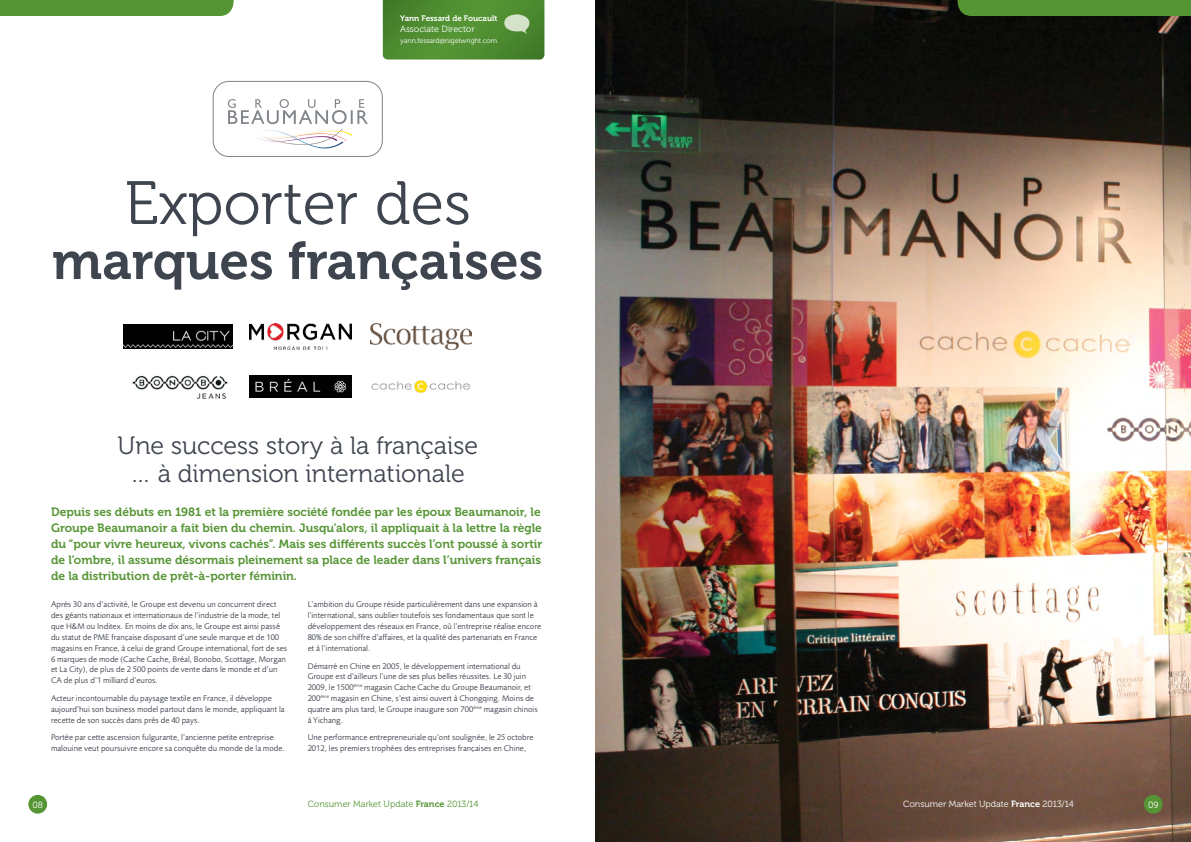
<style>
.page{position:relative;width:1191px;height:842px;background:#fff}
.page>*{position:absolute;margin:0;border:0;box-sizing:border-box;transform-origin:0 0}
.t1{font:61px "Museo 300";color:#3f454f}
.t2{font:53px "Museo 700";color:#3f454f}
.t3{font:25px/28px "Museo 300";color:#3f454f;text-align:center}
.t4{font:12px/16px "Museo 700";color:#559534}
.t5{font:9px "Museo 300";color:#fff}
.t6{font:9px "Museo 300";color:#559534}
.t7{font:8.5px/10.8px "Foundry Sans";letter-spacing:.005em;color:#3f454f}
.t8{font:8px "Museo 700";color:#fff}
.t9{font:7px "Museo 300";color:#fff}
.s1{font-family:"Museo 700"}
</style>
<div class="page">
<img style="left:595px;top:0;width:596px;height:842px">
<div style="left:0;top:0;width:234px;height:16px;background:#559534"></div>
<div style="left:28px;top:795px;width:19px;height:19px;background:#559534;border-radius:50%"></div>
<div style="left:957px;top:0;width:234px;height:16px;background:#559534"></div>
<div style="left:1143px;top:795px;width:19px;height:19px;background:#559534;border-radius:50%"></div>
<svg style="left:213px;top:81px;width:170px;height:76px"></svg>
<img style="left:132px;top:375px;width:96px;height:24px">
<img style="left:249px;top:375px;width:102px;height:23px">
<img style="left:249px;top:323px;width:102px;height:26px">
<img style="left:371px;top:380px;width:99px;height:13px">
<img style="left:370px;top:323px;width:102px;height:26px">
<img style="left:124px;top:324px;width:108px;height:24px">
<svg style="left:383px;top:0;width:161px;height:60px;background:#538f36"></svg>
<p class="t8" style="left:400px;top:14px;width:99px">Yann Fessard de Foucault</p>
<p class="t5" style="left:400px;top:24px;width:76px">Associate Director</p>
<p class="t9" style="left:400px;top:37px;width:99px">yann.fessard@nigelwright.com</p>
<h1 class="t1" style="left:124px;top:170px;width:348px">Exporter des</h1>
<h2 class="t2" style="left:52px;top:231px;width:493px">marques françaises</h2>
<h3 class="t3" style="left:117px;top:432px;width:362px">Une success story à la française … à dimension internationale</h3>
<p class="t4" style="left:51px;top:504px;width:493px">Depuis ses débuts en 1981 et la première société fondée par les époux Beaumanoir, le Groupe Beaumanoir a fait bien du chemin. Jusqu’alors, il appliquait à la lettre la règle du “pour vivre heureux, vivons cachés”. Mais ses différents succès l’ont poussé à sortir de l’ombre, il assume désormais pleinement sa place de leader dans l’univers français de la distribution de prêt-à-porter féminin.</p>
<p class="t7" style="left:51px;top:599px;width:238px">Après 30 ans d’activité, le Groupe est devenu un concurrent direct des géants nationaux et internationaux de l’industrie de la mode, tel que H&amp;M ou Inditex. En moins de dix ans, le Groupe est ainsi passé du statut de PME française disposant d’une seule marque et de 100 magasins en France, à celui de grand Groupe international, fort de ses 6 marques de mode (Cache Cache, Bréal, Bonobo, Scottage, Morgan et La City), de plus de 2 500 points de vente dans le monde et d’un CA de plus d’1 milliard d’euros.</p>
<p class="t7" style="left:51px;top:693px;width:235px">Acteur incontournable du paysage textile en France, il développe aujourd’hui son business model partout dans le monde, appliquant la recette de son succès dans près de 40 pays.</p>
<p class="t7" style="left:51px;top:732px;width:235px">Portée par cette ascension fulgurante, l’ancienne petite entreprise malouine veut poursuivre encore sa conquête du monde de la mode.</p>
<p class="t7" style="left:308px;top:599px;width:235px">L’ambition du Groupe réside particulièrement dans une expansion à l’international, sans oublier toutefois ses fondamentaux que sont le développement des réseaux en France, où l’entreprise réalise encore 80% de son chiffre d’affaires, et la qualité des partenariats en France et à l’international.</p>
<p class="t7" style="left:308px;top:660px;width:232px">Démarré en Chine en 2005, le développement international du Groupe est d’ailleurs l’une de ses plus belles réussites. Le 30 juin 2009, le 1500<sup>ème</sup> magasin Cache Cache du Groupe Beaumanoir, et 200<sup>ème</sup> magasin en Chine, s’est ainsi ouvert à Chongqing. Moins de quatre ans plus tard, le Groupe inaugure son 700<sup>ème</sup> magasin chinois à Yichang.</p>
<p class="t7" style="left:308px;top:732px;width:227px">Une performance entrepreneuriale qu’ont soulignée, le 25 octobre<br>2012, les premiers trophées des entreprises françaises en Chine,</p>
<p class="t5" style="left:33px;top:800px;width:12px">08</p>
<p class="t6" style="left:308px;top:799px;width:172px">Consumer Market Update <span class="s1">France</span> 2013/14</p>
<p class="t5" style="left:903px;top:799px;width:172px">Consumer Market Update <span class="s1">France</span> 2013/14</p>
<p class="t5" style="left:1148px;top:800px;width:12px">09</p>
</div>
